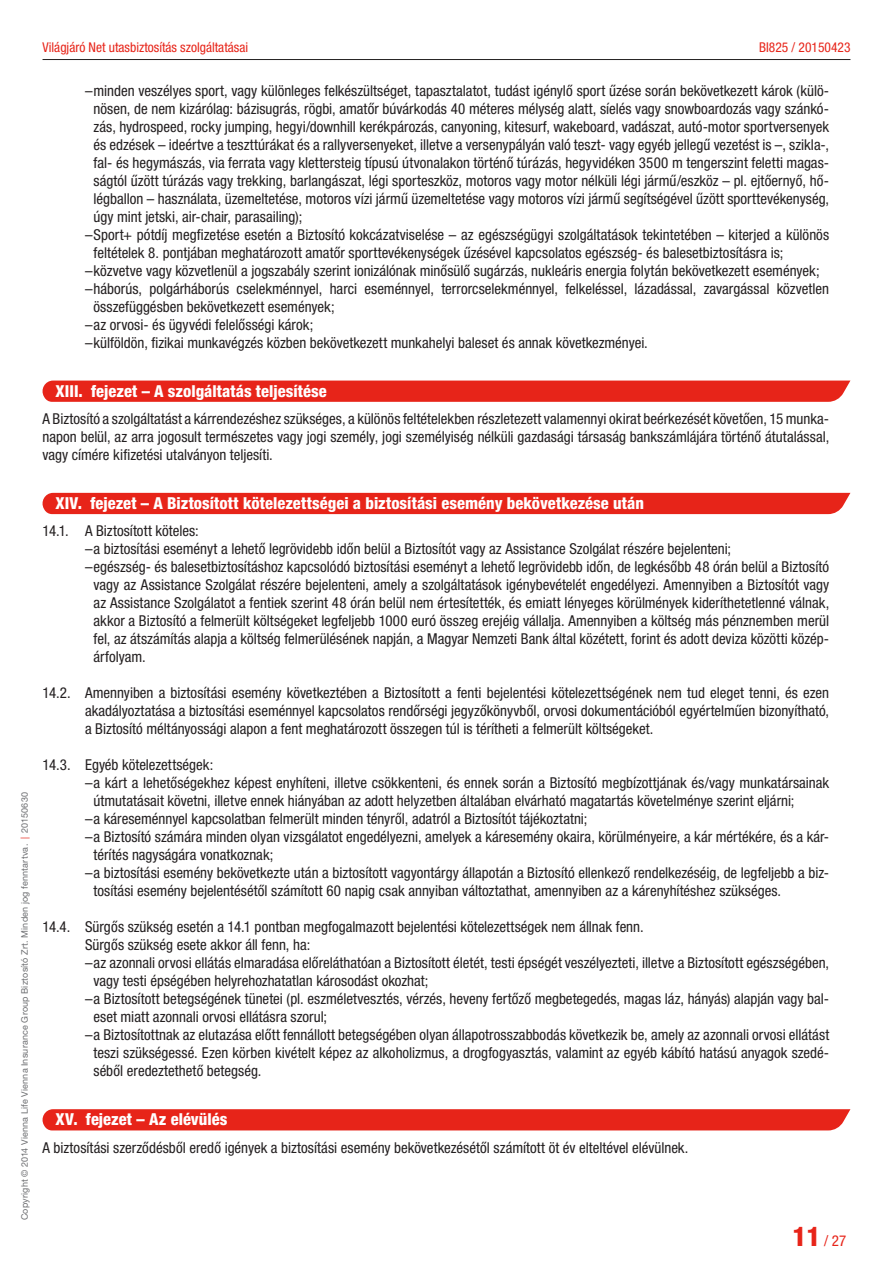
<style>
.page{position:relative;width:893px;height:1263px;background:#fff}
.page>*{position:absolute;margin:0;border:0;box-sizing:border-box;transform-origin:0 0}
.t1{font:800 condensed 16.5px "Helvetica Neue LT Pro";letter-spacing:.005em;color:#fff}
.t2{font:condensed 15px/18px "Helvetica Neue LT Pro";color:#231f20;text-align:justify}
.t3{font:condensed 15px "Helvetica Neue LT Pro";color:#e72419}
.t4{font:condensed 13.5px "Helvetica Neue LT Pro";color:#e72419}
.t5{font:9px "Helvetica Neue LT Pro";letter-spacing:.02em;color:#6c6d70}
.s1{color:#e72419}
.s2{font-weight:800;font-size:27px}
</style>
<div class="page">
<div style="left:42px;top:381px;width:808px;height:21px;background:#e72419"></div>
<div style="left:42px;top:493px;width:808px;height:21px;background:#e72419"></div>
<div style="left:42px;top:1109px;width:808px;height:21px;background:#e72419"></div>
<hr style="left:43px;top:59px;width:807px;height:1px;background:#231f20">
<p class="t5" style="left:19px;top:1220px;width:430px;rotate:-90deg">Copyright © 2014 Vienna Life Vienna Insurance Group Biztosító Zrt. Minden jog fenntartva. <span class="s1">|</span> 20150630</p>
<p class="t4" style="left:43px;top:40px;width:207px">Világjáró Net utasbiztosítás szolgáltatásai</p>
<p class="t4" style="left:759px;top:40px;width:93px">BI825 / 20150423</p>
<p class="t2" style="left:85px;top:81px;width:746px">–minden veszélyes sport, vagy különleges felkészültséget, tapasztalatot, tudást igénylő sport űzése során bekövetkezett károk (külö-</p>
<p class="t2" style="left:94px;top:99px;width:737px">nösen, de nem kizárólag: bázisugrás, rögbi, amatőr búvárkodás 40 méteres mélység alatt, síelés vagy snowboardozás vagy szánkó-</p>
<p class="t2" style="left:94px;top:117px;width:737px">zás, hydrospeed, rocky jumping, hegyi/downhill kerékpározás, canyoning, kitesurf, wakeboard, vadászat, autó-motor sportversenyek</p>
<p class="t2" style="left:94px;top:135px;width:737px">és edzések – ideértve a teszttúrákat és a rallyversenyeket, illetve a versenypályán való teszt- vagy egyéb jellegű vezetést is –, szikla-,</p>
<p class="t2" style="left:94px;top:153px;width:737px">fal- és hegymászás, via ferrata vagy klettersteig típusú útvonalakon történő túrázás, hegyvidéken 3500 m tengerszint feletti magas-</p>
<p class="t2" style="left:94px;top:171px;width:737px">ságtól űzött túrázás vagy trekking, barlangászat, légi sporteszköz, motoros vagy motor nélküli légi jármű/eszköz – pl. ejtőernyő, hő-</p>
<p class="t2" style="left:94px;top:189px;width:737px">légballon – használata, üzemeltetése, motoros vízi jármű üzemeltetése vagy motoros vízi jármű segítségével űzött sporttevékenység,</p>
<p class="t2" style="left:94px;top:207px;width:210px">úgy mint jetski, air-chair, parasailing);</p>
<p class="t2" style="left:85px;top:225px;width:746px">–Sport+ pótdíj megfizetése esetén a Biztosító kokcázatviselése – az egészségügyi szolgáltatások tekintetében – kiterjed a különös</p>
<p class="t2" style="left:94px;top:243px;width:691px">feltételek 8. pontjában meghatározott amatőr sporttevékenységek űzésével kapcsolatos egészség- és balesetbiztosításra is;</p>
<p class="t2" style="left:85px;top:261px;width:736px">–közvetve vagy közvetlenül a jogszabály szerint ionizálónak minősülő sugárzás, nukleáris energia folytán bekövetkezett események;</p>
<p class="t2" style="left:85px;top:279px;width:746px">–háborús, polgárháborús cselekménnyel, harci eseménnyel, terrorcselekménnyel, felkeléssel, lázadással, zavargással közvetlen</p>
<p class="t2" style="left:94px;top:297px;width:243px">összefüggésben bekövetkezett események;</p>
<p class="t2" style="left:85px;top:315px;width:230px">–az orvosi- és ügyvédi felelősségi károk;</p>
<p class="t2" style="left:85px;top:333px;width:564px">–külföldön, fizikai munkavégzés közben bekövetkezett munkahelyi baleset és annak következményei.</p>
<p class="t1" style="left:56px;top:381px;width:273px">XIII. fejezet – A szolgáltatás teljesítése</p>
<p class="t2" style="left:43px;top:410px;width:788px">A Biztosító a szolgáltatást a kárrendezéshez szükséges, a különös feltételekben részletezett valamennyi okirat beérkezését követően, 15 munka&shy;napon belül, az arra jogosult természetes vagy jogi személy, jogi személyiség nélküli gazdasági társaság bankszámlájára történő átutalással, vagy címére kifizetési utalványon teljesíti.</p>
<p class="t1" style="left:56px;top:493px;width:590px">XIV. fejezet – A Biztosított kötelezettségei a biztosítási esemény bekövetkezése után</p>
<p class="t2" style="left:43px;top:522px;width:158px">14.1. A Biztosított köteles:</p>
<p class="t2" style="left:85px;top:540px;width:648px">–a biztosítási eseményt a lehető legrövidebb időn belül a Biztosítót vagy az Assistance Szolgálat részére bejelenteni;</p>
<p class="t2" style="left:85px;top:558px;width:746px">–egészség- és balesetbiztosításhoz kapcsolódó biztosítási eseményt a lehető legrövidebb időn, de legkésőbb 48 órán belül a Biztosító</p>
<p class="t2" style="left:94px;top:576px;width:737px">vagy az Assistance Szolgálat részére bejelenteni, amely a szolgáltatások igénybevételét engedélyezi. Amennyiben a Biztosítót vagy</p>
<p class="t2" style="left:94px;top:594px;width:737px">az Assistance Szolgálatot a fentiek szerint 48 órán belül nem értesítették, és emiatt lényeges körülmények kideríthetetlenné válnak,</p>
<p class="t2" style="left:94px;top:612px;width:737px">akkor a Biztosító a felmerült költségeket legfeljebb 1000 euró összeg erejéig vállalja. Amennyiben a költség más pénznemben merül</p>
<p class="t2" style="left:94px;top:630px;width:737px">fel, az átszámítás alapja a költség felmerülésének napján, a Magyar Nemzeti Bank által közétett, forint és adott deviza közötti közép-</p>
<p class="t2" style="left:94px;top:648px;width:54px">árfolyam.</p>
<p class="t2" style="left:85px;top:684px;width:746px;text-indent:-43px">14.2. Amennyiben a biztosítási esemény következtében a Biztosított a fenti bejelentési kötelezettségének nem tud eleget tenni, és ezen akadályoztatása a biztosítási eseménnyel kapcsolatos rendőrségi jegyzőkönyvből, orvosi dokumentációból egyértelműen bizonyítható, a Biztosító méltányossági alapon a fent meghatározott összegen túl is térítheti a felmerült költségeket.</p>
<p class="t2" style="left:42px;top:756px;width:172px">14.3. Egyéb kötelezettségek:</p>
<p class="t2" style="left:85px;top:774px;width:746px">–a kárt a lehetőségekhez képest enyhíteni, illetve csökkenteni, és ennek során a Biztosító megbízottjának és/vagy munkatársainak</p>
<p class="t2" style="left:94px;top:792px;width:702px">útmutatásait követni, illetve ennek hiányában az adott helyzetben általában elvárható magatartás követelménye szerint eljárni;</p>
<p class="t2" style="left:85px;top:810px;width:504px">–a káreseménnyel kapcsolatban felmerült minden tényről, adatról a Biztosítót tájékoztatni;</p>
<p class="t2" style="left:85px;top:828px;width:744px">–a Biztosító számára minden olyan vizsgálatot engedélyezni, amelyek a káresemény okaira, körülményeire, a kár mértékére, és a kár-</p>
<p class="t2" style="left:94px;top:846px;width:181px">térítés nagyságára vonatkoznak;</p>
<p class="t2" style="left:85px;top:864px;width:746px">–a biztosítási esemény bekövetkezte után a biztosított vagyontárgy állapotán a Biztosító ellenkező rendelkezéséig, de legfeljebb a biz-</p>
<p class="t2" style="left:94px;top:882px;width:689px">tosítási esemény bejelentésétől számított 60 napig csak annyiban változtathat, amennyiben az a kárenyhítéshez szükséges.</p>
<p class="t2" style="left:42px;top:918px;width:603px">14.4. Sürgős szükség esetén a 14.1 pontban megfogalmazott bejelentési kötelezettségek nem állnak fenn.</p>
<p class="t2" style="left:85px;top:936px;width:227px">Sürgős szükség esete akkor áll fenn, ha:</p>
<p class="t2" style="left:85px;top:954px;width:746px">–az azonnali orvosi ellátás elmaradása előreláthatóan a Biztosított életét, testi épségét veszélyezteti, illetve a Biztosított egészségében,</p>
<p class="t2" style="left:94px;top:972px;width:337px">vagy testi épségében helyrehozhatatlan károsodást okozhat;</p>
<p class="t2" style="left:85px;top:990px;width:746px">–a Biztosított betegségének tünetei (pl. eszméletvesztés, vérzés, heveny fertőző megbetegedés, magas láz, hányás) alapján vagy bal-</p>
<p class="t2" style="left:94px;top:1008px;width:235px">eset miatt azonnali orvosi ellátásra szorul;</p>
<p class="t2" style="left:85px;top:1026px;width:746px">–a Biztosítottnak az elutazása előtt fennállott betegségében olyan állapotrosszabbodás következik be, amely az azonnali orvosi ellátást</p>
<p class="t2" style="left:94px;top:1044px;width:737px">teszi szükségessé. Ezen körben kivételt képez az alkoholizmus, a drogfogyasztás, valamint az egyéb kábító hatású anyagok szedé-</p>
<p class="t2" style="left:94px;top:1062px;width:169px">séből eredeztethető betegség.</p>
<p class="t1" style="left:56px;top:1109px;width:173px">XV. fejezet – Az elévülés</p>
<p class="t2" style="left:43px;top:1138px;width:647px">A biztosítási szerződésből eredő igények a biztosítási esemény bekövetkezésétől számított öt év elteltével elévülnek.</p>
<p class="t3" style="left:792px;top:1232px;width:55px"><span class="s2">11</span> / 27</p>
</div>
